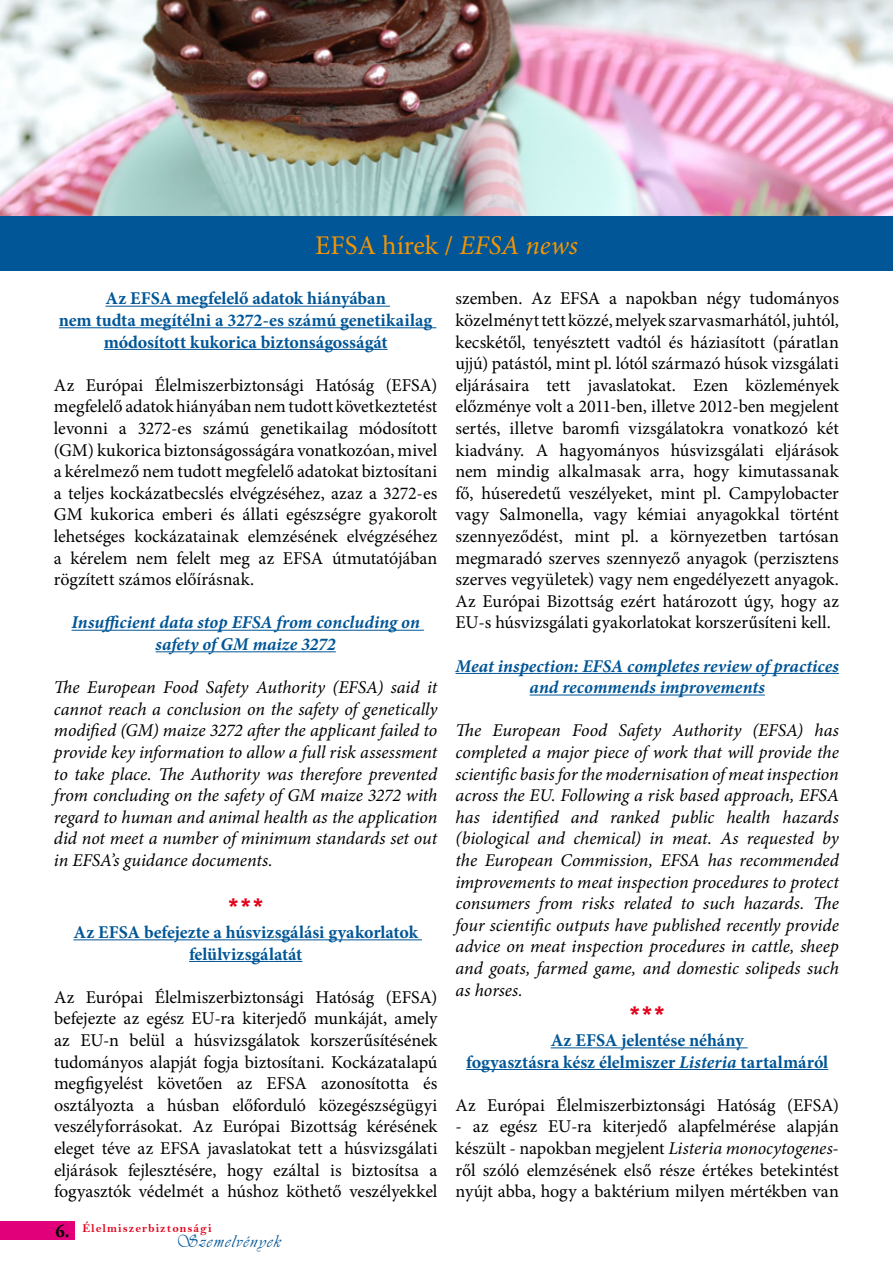
<style>
.page{position:relative;width:893px;height:1263px;background:#fff}
.page>*{position:absolute;margin:0;border:0;box-sizing:border-box;transform-origin:0 0}
.t1{font:27px "Minion Pro";color:#f39503}
.t2{font:900 24px "Arial";color:#e2001a}
.t3{font:18px/21.6px "Minion Pro";letter-spacing:-.005em;color:#000;text-align:justify}
.t4{font:italic 18px/21.6px "Minion Pro";letter-spacing:-.005em;color:#000;text-align:justify}
.t5{font:700 18px/21.6px "Minion Pro";color:#005697;text-align:center}
.t6{font:italic 700 18px/21.6px "Minion Pro";color:#005697;text-align:center}
.t7{font:18px "Vivaldii";letter-spacing:.085em;color:#005697}
.t8{font:700 18px "Adobe Garamond Pro";color:#000}
.t9{font:12px "Bell MT Bold";letter-spacing:.085em;color:#e2001a}
.s1{font-style:italic}
</style>
<div class="page">
<div style="left:0;top:1221px;width:75px;height:18px;background:#e2007a"></div>
<img style="left:0;top:0;width:893px;height:217px">
<div style="left:0;top:217px;width:893px;height:54px;background:#005697"></div>
<hr style="left:105px;top:306px;width:285px;height:1px;background:#005697">
<hr style="left:59px;top:327px;width:377px;height:1px;background:#005697">
<hr style="left:104px;top:349px;width:284px;height:1px;background:#005697">
<hr style="left:72px;top:630px;width:352px;height:1px;background:#005697">
<hr style="left:156px;top:651px;width:180px;height:1px;background:#005697">
<hr style="left:73px;top:939px;width:349px;height:1px;background:#005697">
<hr style="left:189px;top:961px;width:113px;height:1px;background:#005697">
<hr style="left:455px;top:673px;width:384px;height:1px;background:#005697">
<hr style="left:530px;top:694px;width:235px;height:1px;background:#005697">
<hr style="left:551px;top:1047px;width:197px;height:1px;background:#005697">
<hr style="left:466px;top:1069px;width:362px;height:1px;background:#005697">
<h1 class="t1" style="left:315px;top:227px;width:264px">EFSA hírek / <span class="s1">EFSA news</span></h1>
<p class="t5" style="left:59px;top:288px;width:375px">Az EFSA megfelelő adatok hiányában<br>nem tudta megítélni a 3272-es számú genetikailag módosított kukorica biztonságosságát</p>
<p class="t3" style="left:54px;top:374px;width:385px">Az Európai Élelmiszerbiztonsági Hatóság (EFSA) megfelelő adatok hiányában nem tudott következtetést levonni a 3272-es számú genetikailag módosított (GM) kukorica biztonságosságára vonatkozóan, mivel a kérelmező nem tudott megfelelő adatokat biztosítani a teljes kockázatbecslés elvégzéséhez, azaz a 3272-es GM kukorica emberi és állati egészségre gyakorolt lehetséges kockázatainak elemzésének elvégzéséhez a kérelem nem felelt meg az EFSA útmutatójában rögzített számos előírásnak.</p>
<p class="t6" style="left:72px;top:611px;width:350px">Insufficient data stop EFSA from concluding on safety of GM maize 3272</p>
<p class="t4" style="left:54px;top:677px;width:385px">The European Food Safety Authority (EFSA) said it cannot reach a conclusion on the safety of genetically modified (GM) maize 3272 after the applicant failed to provide key information to allow a full risk assessment to take place. The Authority was therefore prevented from concluding on the safety of GM maize 3272 with regard to human and animal health as the application did not meet a number of minimum standards set out in EFSA’s guidance documents.</p>
<h2 class="t2" style="left:227px;top:890px;width:39px">***</h2>
<p class="t5" style="left:73px;top:921px;width:346px">Az EFSA befejezte a húsvizsgálási gyakorlatok felülvizsgálatát</p>
<p class="t3" style="left:54px;top:986px;width:385px">Az Európai Élelmiszerbiztonsági Hatóság (EFSA) befejezte az egész EU-ra kiterjedő munkáját, amely az EU-n belül a húsvizsgálatok korszerűsítésének tudományos alapját fogja biztosítani. Kockázatalapú megfigyelést követően az EFSA azonosította és osztályozta a húsban előforduló közegészségügyi veszélyforrásokat. Az Európai Bizottság kérésének eleget téve az EFSA javaslatokat tett a húsvizsgálati eljárások fejlesztésére, hogy ezáltal is biztosítsa a fogyasztók védelmét a húshoz köthető veszélyekkel</p>
<p class="t3" style="left:455px;top:288px;width:385px">szemben. Az EFSA a napokban négy tudományos közelményt tett közzé, melyek szarvasmarhától, juhtól, kecskétől, tenyésztett vadtól és háziasított (páratlan ujjú) patástól, mint pl. lótól származó húsok vizsgálati eljárásaira tett javaslatokat. Ezen közlemények előzménye volt a 2011-ben, illetve 2012-ben megjelent sertés, illetve baromfi vizsgálatokra vonatkozó két kiadvány. A hagyományos húsvizsgálati eljárások nem mindig alkalmasak arra, hogy kimutassanak fő, húseredetű veszélyeket, mint pl. Campylobacter vagy Salmonella, vagy kémiai anyagokkal történt szennyeződést, mint pl. a környezetben tartósan megmaradó szerves szennyező anyagok (perzisztens szerves vegyületek) vagy nem engedélyezett anyagok.<br>Az Európai Bizottság ezért határozott úgy, hogy az EU-s húsvizsgálati gyakorlatokat korszerűsíteni kell.</p>
<p class="t6" style="left:455px;top:655px;width:385px">Meat inspection: EFSA completes review of practices and recommends improvements</p>
<p class="t4" style="left:455px;top:720px;width:385px">The European Food Safety Authority (EFSA) has completed a major piece of work that will provide the scientific basis for the modernisation of meat inspection across the EU. Following a risk based approach, EFSA has identified and ranked public health hazards (biological and chemical) in meat. As requested by the European Commission, EFSA has recommended improvements to meat inspection procedures to protect consumers from risks related to such hazards. The four scientific outputs have published recently provide advice on meat inspection procedures in cattle, sheep and goats, farmed game, and domestic solipeds such as horses.</p>
<h2 class="t2" style="left:628px;top:998px;width:39px">***</h2>
<p class="t5" style="left:466px;top:1029px;width:364px">Az EFSA jelentése néhány<br>fogyasztásra kész élelmiszer <span class="s1">Listeria</span> tartalmáról</p>
<p class="t3" style="left:455px;top:1094px;width:385px">Az Európai Élelmiszerbiztonsági Hatóság (EFSA)</p>
<p class="t3" style="left:455px;top:1116px;width:385px">- az egész EU-ra kiterjedő alapfelmérése alapján készült - napokban megjelent <span class="s1">Listeria monocytogenes&shy;</span>ről szóló elemzésének első része értékes betekintést nyújt abba, hogy a baktérium milyen mértékben van</p>
<p class="t8" style="left:56px;top:1220px;width:16px">6.</p>
<p class="t9" style="left:82px;top:1221px;width:131px">Élelmiszerbiztonsági</p>
<p class="t7" style="left:176px;top:1231px;width:106px">Szemelvények</p>
</div>
